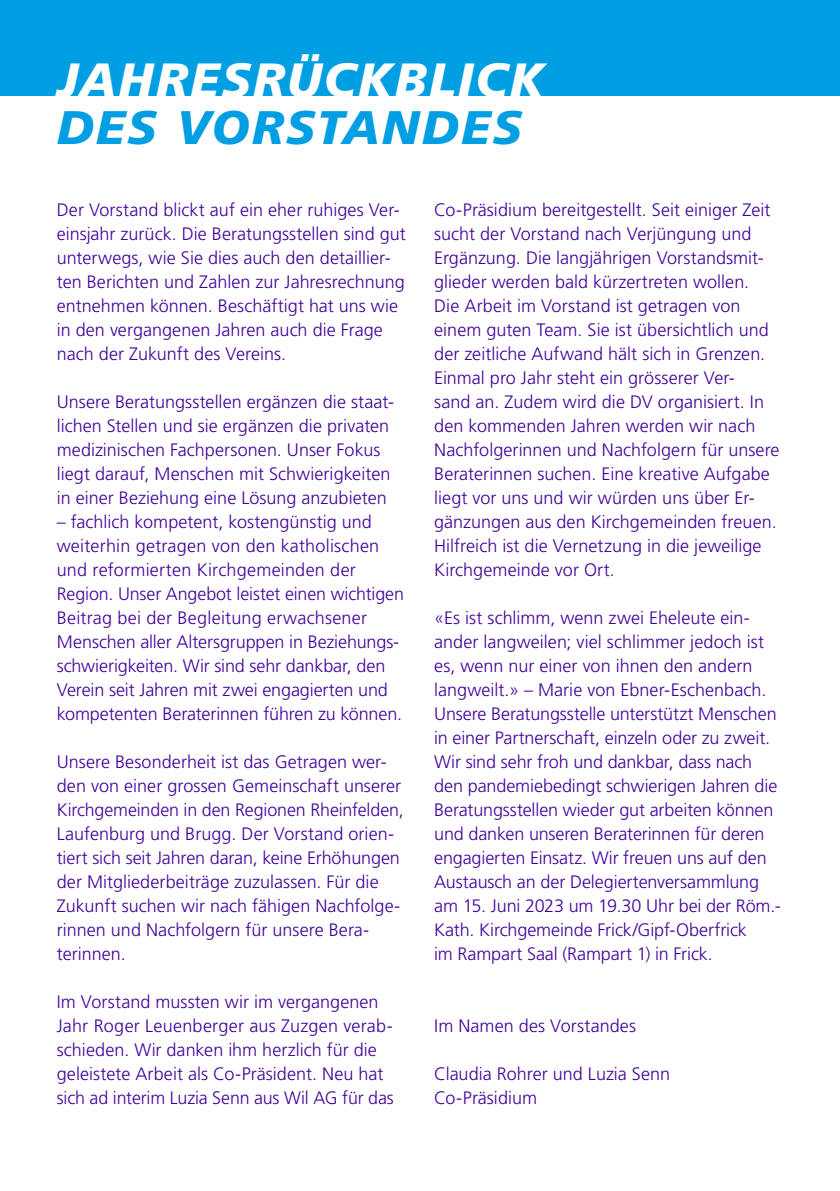
<style>
.page{position:relative;width:840px;height:1191px;background:#fff}
.page>*{position:absolute;margin:0;border:0;box-sizing:border-box;transform-origin:0 0}
.Titel__weiss{font:italic 900 48px "Frutiger LT Std";letter-spacing:.04em;color:#fff}
.Titel__blau{font:italic 900 47px "Frutiger LT Std";letter-spacing:.04em;color:#009ee3}
.Grundtext{font:300 18px/24px "Frutiger LT Std";color:#410099}
</style>
<div class="page">
<div style="left:0;top:0;width:839px;height:96px;background:#009ee3"></div>
<p class="Titel__weiss" style="left:57px;top:51px;width:489px">JAHRESRÜCKBLICK</p>
<p class="Titel__blau" style="left:57px;top:99px;width:466px">DES VORSTANDES</p>
<p class="Grundtext" style="left:57px;top:198px;width:350px">Der Vorstand blickt auf ein eher ruhiges Ver&shy;einsjahr zurück. Die Beratungsstellen sind gut unterwegs, wie Sie dies auch den detaillier&shy;ten Berichten und Zahlen zur Jahresrechnung entnehmen können. Beschäftigt hat uns wie in den vergangenen Jahren auch die Frage nach der Zukunft des Vereins.</p>
<p class="Grundtext" style="left:57px;top:390px;width:339px">Unsere Beratungsstellen ergänzen die staat&shy;lichen Stellen und sie ergänzen die privaten medizinischen Fachpersonen. Unser Fokus liegt darauf, Menschen mit Schwierigkeiten in einer Beziehung eine Lösung anzubieten</p>
<p class="Grundtext" style="left:57px;top:510px;width:348px">– fachlich kompetent, kostengünstig und weiterhin getragen von den katholischen und reformierten Kirchgemeinden der Region. Unser Angebot leistet einen wichtigen Beitrag bei der Begleitung erwachsener Menschen aller Altersgruppen in Beziehungs&shy;schwierigkeiten. Wir sind sehr dankbar, den Verein seit Jahren mit zwei engagierten und kompetenten Beraterinnen führen zu können.</p>
<p class="Grundtext" style="left:57px;top:750px;width:348px">Unsere Besonderheit ist das Getragen wer&shy;den von einer grossen Gemeinschaft unserer Kirchgemeinden in den Regionen Rheinfelden, Laufenburg und Brugg. Der Vorstand orien&shy;tiert sich seit Jahren daran, keine Erhöhungen der Mitgliederbeiträge zuzulassen. Für die Zukunft suchen wir nach fähigen Nachfolge&shy;rinnen und Nachfolgern für unsere Bera&shy;terinnen.</p>
<p class="Grundtext" style="left:57px;top:990px;width:338px">Im Vorstand mussten wir im vergangenen Jahr Roger Leuenberger aus Zuzgen verab&shy;schieden. Wir danken ihm herzlich für die geleistete Arbeit als Co-Präsident. Neu hat sich ad interim Luzia Senn aus Wil AG für das</p>
<p class="Grundtext" style="left:434px;top:198px;width:347px">Co-Präsidium bereitgestellt. Seit einiger Zeit sucht der Vorstand nach Verjüngung und Ergänzung. Die langjährigen Vorstandsmit&shy;glieder werden bald kürzertreten wollen.<br>Die Arbeit im Vorstand ist getragen von einem guten Team. Sie ist übersichtlich und der zeitliche Aufwand hält sich in Grenzen.<br>Einmal pro Jahr steht ein grösserer Ver-<br>sand an. Zudem wird die DV organisiert. In den kommenden Jahren werden wir nach Nachfolgerinnen und Nachfolgern für unsere Beraterinnen suchen. Eine kreative Aufgabe liegt vor uns und wir würden uns über Er&shy;gänzungen aus den Kirchgemeinden freuen.<br>Hilfreich ist die Vernetzung in die jeweilige Kirchgemeinde vor Ort.</p>
<p class="Grundtext" style="left:434px;top:606px;width:348px">«Es ist schlimm, wenn zwei Eheleute ein&shy;ander langweilen; viel schlimmer jedoch ist es, wenn nur einer von ihnen den andern langweilt.» – Marie von Ebner-Eschenbach.<br>Unsere Beratungsstelle unterstützt Menschen in einer Partnerschaft, einzeln oder zu zweit.<br>Wir sind sehr froh und dankbar, dass nach den pandemiebedingt schwierigen Jahren die Beratungsstellen wieder gut arbeiten können und danken unseren Beraterinnen für deren engagierten Einsatz. Wir freuen uns auf den Austausch an der Delegiertenversammlung am 15. Juni 2023 um 19.30 Uhr bei der Röm.- Kath. Kirchgemeinde Frick/Gipf-Oberfrick<br>im Rampart Saal (Rampart 1) in Frick.</p>
<p class="Grundtext" style="left:434px;top:1014px;width:203px">Im Namen des Vorstandes</p>
<p class="Grundtext" style="left:434px;top:1062px;width:237px">Claudia Rohrer und Luzia Senn</p>
<p class="Grundtext" style="left:434px;top:1086px;width:104px">Co-Präsidium</p>
</div>
